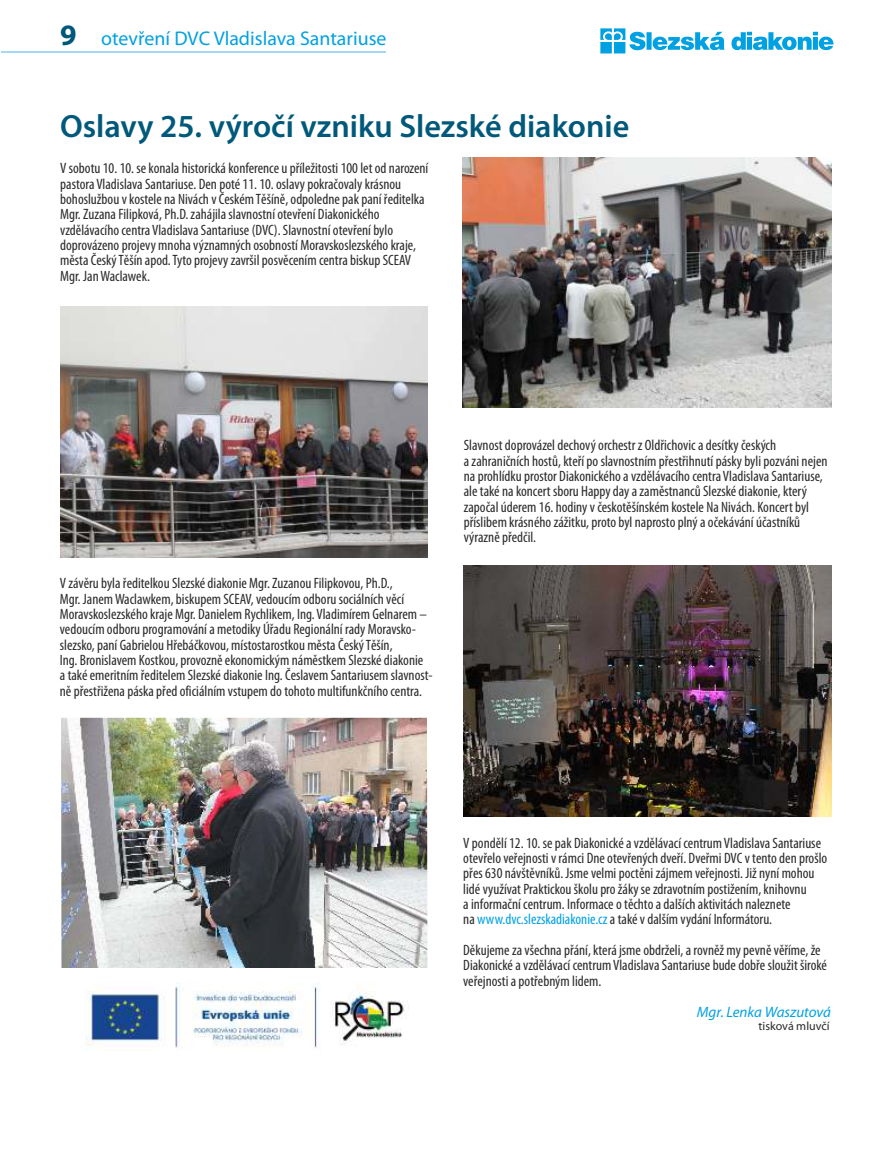
<style>
.page{position:relative;width:893px;height:1149px;background:#fff}
.page>*{position:absolute;margin:0;border:0;box-sizing:border-box;transform-origin:0 0}
.t1{font:600 32.25px "Myriad Pro";color:#00597a}
.t2{font:19.8px "Myriad Pro";color:#00a1e3}
.t3{font:condensed 15px/15.3px "Myriad Pro";color:#2b2929}
.t4{font:italic 15px "Myriad Pro";color:#00a1e3}
.t5{font:12px "Myriad Pro";color:#2b2929}
.s1{font-weight:700;font-size:29.7px;color:#00597a}
.s2{color:#00a1e3}
</style>
<div class="page">
<img style="left:60px;top:307px;width:368px;height:250px">
<hr style="left:1px;top:52px;width:384px;height:1px;background:#a3d9f7">
<svg style="left:600px;top:28px;width:233px;height:25px"></svg>
<img style="left:86px;top:982px;width:323px;height:66px">
<img style="left:61px;top:717px;width:366px;height:250px">
<img style="left:463px;top:565px;width:368px;height:251px">
<img style="left:462px;top:157px;width:370px;height:251px">
<h2 class="t2" style="left:60px;top:31px;width:328px"><span class="s1">9</span> otevření DVC Vladislava Santariuse</h2>
<h1 class="t1" style="left:60px;top:113px;width:571px">Oslavy 25. výročí vzniku Slezské diakonie</h1>
<p class="t3" style="left:60px;top:162px;width:370px">V sobotu 10. 10. se konala historická konference u příležitosti 100 let od narození pastora Vladislava Santariuse. Den poté 11. 10. oslavy pokračovaly krásnou bohoslužbou v kostele na Nivách v Českém Těšíně, odpoledne pak paní ředitelka Mgr. Zuzana Filipková, Ph.D. zahájila slavnostní otevření Diakonického vzdělávacího centra Vladislava Santariuse (DVC). Slavnostní otevření bylo doprovázeno projevy mnoha významných osobností Moravskoslezského kraje, města Český Těšín apod. Tyto projevy završil posvěcením centra biskup SCEAV Mgr. Jan Waclawek.</p>
<p class="t3" style="left:60px;top:576px;width:374px">V závěru byla ředitelkou Slezské diakonie Mgr. Zuzanou Filipkovou, Ph.D.,<br>Mgr. Janem Waclawkem, biskupem SCEAV, vedoucím odboru sociálních věcí Moravskoslezského kraje Mgr. Danielem Rychlikem, Ing. Vladimírem Gelnarem – vedoucím odboru programování a metodiky Úřadu Regionální rady Moravsko&shy;slezsko, paní Gabrielou Hřebáčkovou, místostarostkou města Český Těšín,<br>Ing. Bronislavem Kostkou, provozně ekonomickým náměstkem Slezské diakonie<br>a také emeritním ředitelem Slezské diakonie Ing. Česlavem Santariusem slavnost&shy;ně přestřižena páska před oficiálním vstupem do tohoto multifunkčního centra.</p>
<p class="t3" style="left:464px;top:438px;width:365px">Slavnost doprovázel dechový orchestr z Oldřichovic a desítky českých<br>a zahraničních hostů, kteří po slavnostním přestřihnutí pásky byli pozváni nejen na prohlídku prostor Diakonického a vzdělávacího centra Vladislava Santariuse, ale také na koncert sboru Happy day a zaměstnanců Slezské diakonie, který započal úderem 16. hodiny v českotěšínském kostele Na Nivách. Koncert byl příslibem krásného zážitku, proto byl naprosto plný a očekávání účastníků výrazně předčil.</p>
<p class="t3" style="left:463px;top:836px;width:365px">V pondělí 12. 10. se pak Diakonické a vzdělávací centrum Vladislava Santariuse otevřelo veřejnosti v rámci Dne otevřených dveří. Dveřmi DVC v tento den prošlo přes 630 návštěvníků. Jsme velmi poctěni zájmem veřejnosti. Již nyní mohou lidé využívat Praktickou školu pro žáky se zdravotním postižením, knihovnu<br>a informační centrum. Informace o těchto a dalších aktivitách naleznete<br>na <span class="s2">www.dvc.slezskadiakonie.cz</span> a také v dalším vydání Informátoru.</p>
<p class="t3" style="left:463px;top:943px;width:365px">Děkujeme za všechna přání, která jsme obdrželi, a rovněž my pevně věříme, že<br>Diakonické a vzdělávací centrum Vladislava Santariuse bude dobře sloužit široké veřejnosti a potřebným lidem.</p>
<p class="t4" style="left:697px;top:1005px;width:136px">Mgr. Lenka Waszutová</p>
<p class="t5" style="left:758px;top:1020px;width:73px">tisková mluvčí</p>
</div>
